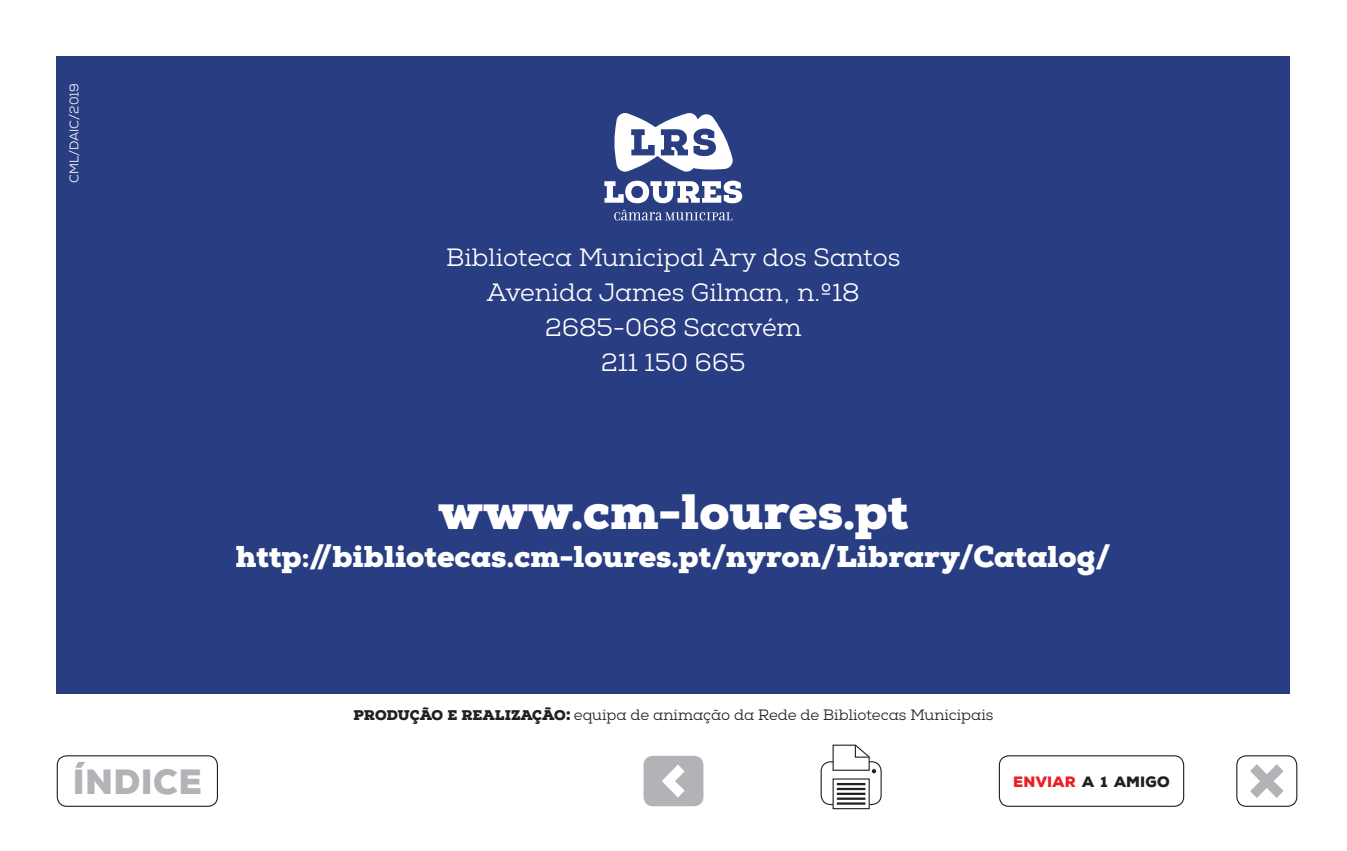
<style>
.page{position:relative;width:1347px;height:851px;background:#fff}
.page>*{position:absolute;margin:0;border:0;box-sizing:border-box;transform-origin:0 0}
.t1{font:900 49.5px "Nexa Slab";color:#fff}
.t2{font:900 35px "Nexa";letter-spacing:.015em;color:#b2b3b7}
.t3{font:900 30px "Nexa Slab";color:#fff}
.t4{font:25px "Nexa Slab";color:#fff}
.t5{font:15px "Nexa Slab";color:#231f20}
.t6{font:900 15px "Nexa";letter-spacing:.015em;color:#231f20}
.t7{font:12.5px "Nexa";color:#fff}
.s1{font-weight:900;font-size:14px}
.s2{font-weight:900;font-size:20px}
.s3{color:#ee1d23}
</style>
<div class="page">
<div style="left:57px;top:57px;width:1233px;height:637px;background:#283d82"></div>
<div style="left:820px;top:761px;width:61px;height:44px;border:1px solid #231f20;border-radius:10px"></div>
<svg style="left:834px;top:783px;width:33px;height:22px"></svg>
<div style="left:832px;top:778px;width:37px;height:31px;border:1px solid #231f20"></div>
<svg style="left:832px;top:744px;width:44px;height:29px"></svg>
<hr style="left:838px;top:782px;width:26px;height:3px;background:#231f20">
<hr style="left:838px;top:792px;width:26px;height:2px;background:#231f20">
<hr style="left:838px;top:787px;width:26px;height:3px;background:#231f20">
<hr style="left:838px;top:797px;width:26px;height:2px;background:#231f20">
<hr style="left:838px;top:802px;width:26px;height:2px;background:#231f20">
<div style="left:57px;top:755px;width:161px;height:51px;border:1px solid #231f20;border-radius:10px"></div>
<svg style="left:1250px;top:764px;width:33px;height:33px"></svg>
<div style="left:1236px;top:755px;width:61px;height:51px;border:1px solid #231f20;border-radius:10px"></div>
<div style="left:643px;top:755px;width:60px;height:51px;background:#b2b3b7;border-radius:10px"></div>
<svg style="left:662px;top:765px;width:22px;height:32px"></svg>
<div style="left:998px;top:755px;width:186px;height:51px;border:1px solid #231f20;border-radius:10px"></div>
<svg style="left:604px;top:113px;width:138px;height:107px"></svg>
<p class="t7" style="left:66px;top:183px;width:102px;rotate:-90deg">CML/DAIC/2019</p>
<p class="t4" style="left:446px;top:242px;width:455px">Biblioteca Municipal Ary dos Santos</p>
<p class="t4" style="left:487px;top:277px;width:374px">Avenida James Gilman, n.º18</p>
<p class="t4" style="left:545px;top:312px;width:258px">2685-068 Sacavém</p>
<p class="t4" style="left:601px;top:347px;width:146px">211 150 665</p>
<p class="t1" style="left:438px;top:480px;width:472px">www.cm-loures.pt</p>
<p class="t3" style="left:236px;top:537px;width:876px">http://bibliotecas.cm-loures.pt/nyron/Library/Catalog/</p>
<p class="t2" style="left:73px;top:759px;width:131px">ÍNDICE</p>
<p class="t5" style="left:353px;top:705px;width:641px"><span class="s1">PRODUÇÃO E REALIZAÇÃO</span><span class="s2">:</span> equipa de animação da Rede de Bibliotecas Municipais</p>
<p class="t6" style="left:1013px;top:771px;width:158px"><span class="s3">ENVIAR</span> A 1 AMIGO</p>
</div>
